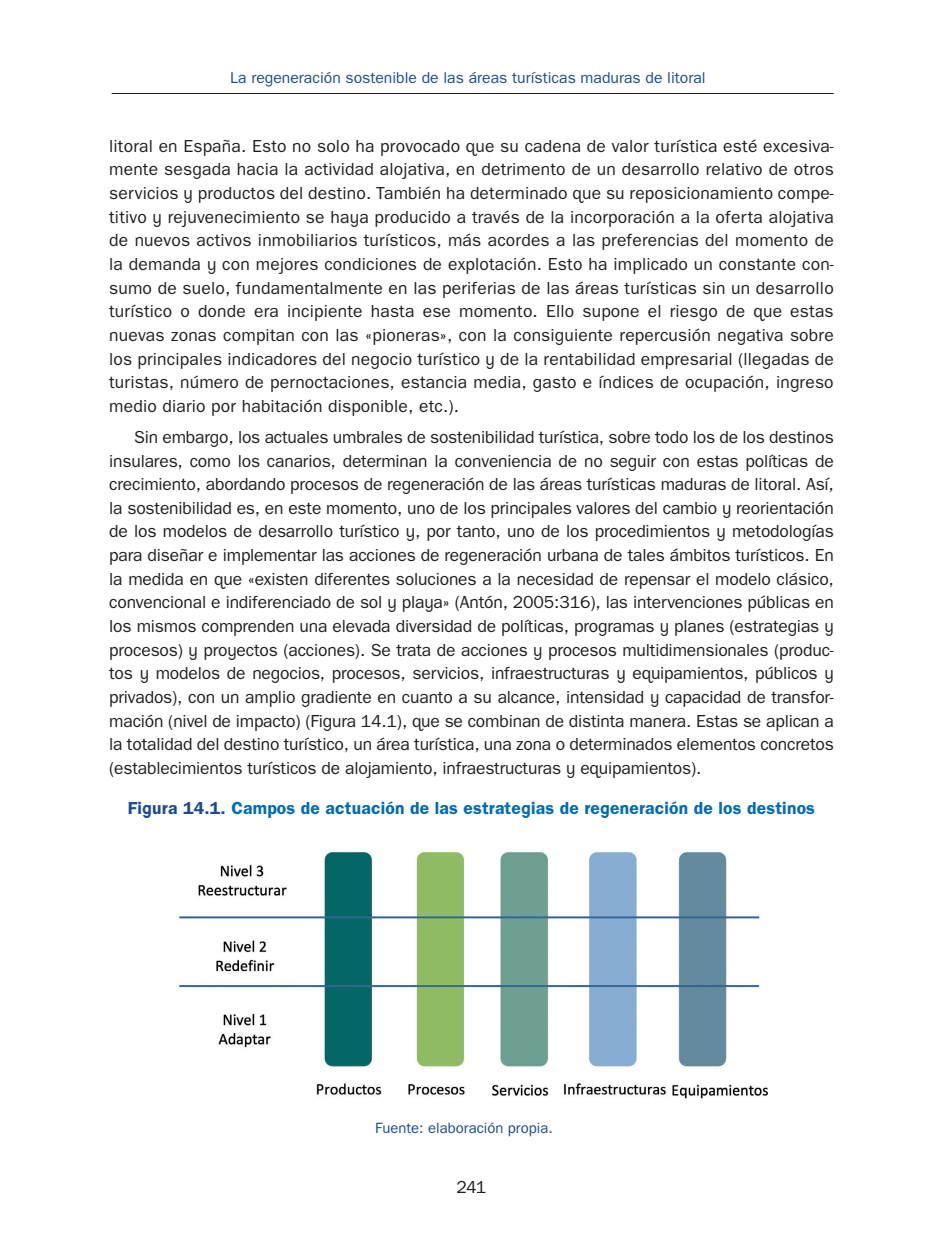
<style>
.page{position:relative;width:943px;height:1241px;background:#fff}
.page>*{position:absolute;margin:0;border:0;box-sizing:border-box;transform-origin:0 0}
.TXT{font:17.5px/23.6px "SRA Sans 2.0";letter-spacing:-.01em;color:#231f20;text-align:justify}
.txt-pr{font:17.5px/23.6px "SRA Sans 2.0";letter-spacing:.01em;color:#231f20;text-align:justify}
.FIG-TIT{font:700 17.5px "SRA Sans 2.0";letter-spacing:.01em;color:#006bb6}
.t1{font:15.75px "SRA Sans 2.0";color:#1c4c90}
.TXT_fuente{font:14.88px "SRA Sans 2.0";color:#1c4c90}
.s1{color:#1c4c90}
</style>
<div class="page">
<hr style="left:112px;top:93px;width:721px;height:1px;background:#231f20">
<img style="left:179px;top:852px;width:589px;height:247px">
<p class="t1" style="left:230px;top:69px;width:486px">La regeneración sostenible de las áreas turísticas maduras de litoral*</p>
<p class="txt-pr" style="left:109px;top:134px;width:726px">litoral en España. Esto no solo ha provocado que su cadena de valor turística esté excesiva&shy;mente sesgada hacia la actividad alojativa, en detrimento de un desarrollo relativo de otros servicios y productos del destino. También ha determinado que su reposicionamiento compe&shy;titivo y rejuvenecimiento se haya producido a través de la incorporación a la oferta alojativa de nuevos activos inmobiliarios turísticos, más acordes a las preferencias del momento de la demanda y con mejores condiciones de explotación. Esto ha implicado un constante con&shy;sumo de suelo, fundamentalmente en las periferias de las áreas turísticas sin un desarrollo turístico o donde era incipiente hasta ese momento. Ello supone el riesgo de que estas nuevas zonas compitan con las «pioneras», con la consiguiente repercusión negativa sobre los principales indicadores del negocio turístico y de la rentabilidad empresarial (llegadas de turistas, número de pernoctaciones, estancia media, gasto e índices de ocupación, ingreso medio diario por habitación disponible, etc.).</p>
<p class="TXT" style="left:109px;top:425px;width:726px;text-indent:25px">Sin embargo, los actuales umbrales de sostenibilidad turística, sobre todo los de los destinos insulares, como los canarios, determinan la conveniencia de no seguir con estas políticas de crecimiento, abordando procesos de regeneración de las áreas turísticas maduras de litoral. Así, la sostenibilidad es, en este momento, uno de los principales valores del cambio y reorientación de los modelos de desarrollo turístico y, por tanto, uno de los procedimientos y metodologías para diseñar e implementar las acciones de regeneración urbana de tales ámbitos turísticos. En la medida en que «existen diferentes soluciones a la necesidad de repensar el modelo clásico, convencional e indiferenciado de sol y playa» (Antón, 2005:316), las intervenciones públicas en los mismos comprenden una elevada diversidad de políticas, programas y planes (estrategias y procesos) y proyectos (acciones). Se trata de acciones y procesos multidimensionales (produc&shy;tos y modelos de negocios, procesos, servicios, infraestructuras y equipamientos, públicos y privados), con un amplio gradiente en cuanto a su alcance, intensidad y capacidad de transfor&shy;mación (nivel de impacto) (Figura 14.1), que se combinan de distinta manera. Estas se aplican a la totalidad del destino turístico, un área turística, una zona o determinados elementos concretos (establecimientos turísticos de alojamiento, infraestructuras y equipamientos).</p>
<p class="FIG-TIT" style="left:128px;top:797px;width:688px"><span class="s1">Figura 14.1.</span> Campos de actuación de las estrategias de regeneración de los destinos</p>
<p class="TXT_fuente" style="left:375px;top:1118px;width:179px">Fuente: elaboración propia.</p>
<p class="TXT" style="left:456px;top:1174px;width:31px">241</p>
</div>
